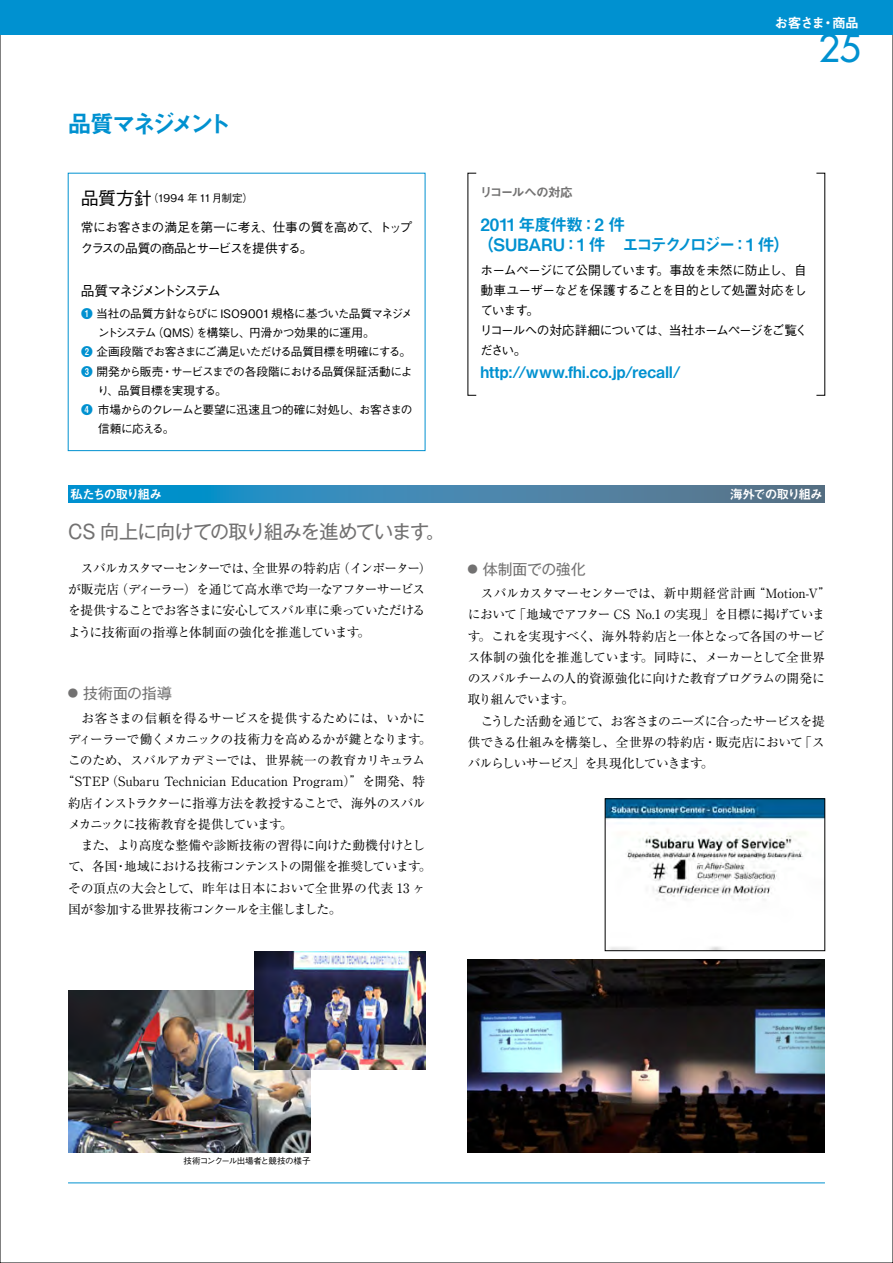
<style>
.page{position:relative;width:893px;height:1263px;background:#fff}
.page>*{position:absolute;margin:0;border:0;box-sizing:border-box;transform-origin:0 0}
.t1{font:37.2px "Futura";color:#0091d0}
.t2{font:24.45px "Midashi Go Pro MB31";letter-spacing:-.195em;color:#0091d0}
.t3{font:19.2px "Gothic MB101 Pro";letter-spacing:-.04em;color:#727171}
.t4{font:16.95px/20.2px "Midashi Go Pro MB31";letter-spacing:-.065em;color:#0091d0}
.t5{font:15.9px "Midashi Go Pro MB31";color:#0091d0}
.t6{font:14.85px "Gothic MB101 Pro";letter-spacing:-.015em;color:#727171}
.t7{font:500 13.8px "Gothic BBB Pro";letter-spacing:-.19em;color:#000}
.t8{font:13.8px "Midashi Go Pro MB31";letter-spacing:-.075em;color:#fff}
.t9{font:12.75px/21.3px "Ryumin Pro";letter-spacing:-.035em;color:#000}
.t10{font:500 12.75px/20.2px "Gothic BBB Pro";letter-spacing:-.07em;color:#000}
.t11{font:12.75px/21.3px "Ryumin Pro";letter-spacing:-.055em;color:#000}
.t12{font:12.75px "Ryumin Pro";letter-spacing:-.06em;color:#000}
.t13{font:12.75px "Ryumin Pro";color:#000}
.t14{font:12.75px "Ryumin Pro";letter-spacing:-.015em;color:#000}
.t15{font:12.75px "Ryumin Pro";letter-spacing:-.005em;color:#000}
.t16{font:12.75px "Ryumin Pro";letter-spacing:-.085em;color:#000}
.t17{font:12.75px "Ryumin Pro";letter-spacing:-.075em;color:#000}
.t18{font:12.75px "Midashi Go Pro MB31";letter-spacing:-.125em;color:#fff}
.t19{font:12.75px "Midashi Go Pro MB31";letter-spacing:-.105em;color:#fff}
.t20{font:12.75px "Midashi Go Pro MB31";letter-spacing:-.06em;color:#727171}
.t21{font:500 11.7px "Gothic BBB Pro";letter-spacing:-.055em;color:#000}
.t22{font:500 11.7px "Gothic BBB Pro";letter-spacing:-.035em;color:#000}
.t23{font:500 11.7px "Gothic BBB Pro";letter-spacing:-.095em;color:#000}
.t24{font:500 11.7px "Gothic BBB Pro";letter-spacing:-.075em;color:#000}
.t25{font:500 10.65px "Gothic BBB Pro";letter-spacing:-.005em;color:#000}
.t26{font:500 8.55px "Gothic BBB Pro";letter-spacing:-.05em;color:#000}
.s1{font-size:18px}
.s2{font-family:"Midashi Go Pro MB31";font-weight:400;color:#0091d0}
.s3{font-size:10.35px}
</style>
<div class="page">
<div style="left:0;top:0;width:893px;height:34px;background:#0091d0"></div>
<hr style="left:68px;top:1182px;width:757px;height:1px;background:#0091d0">
<img style="left:68px;top:990px;width:242px;height:162px">
<img style="left:255px;top:951px;width:170px;height:119px">
<img style="left:468px;top:959px;width:357px;height:193px">
<svg style="left:68px;top:485px;width:757px;height:17px;background:#3885af"></svg>
<img style="left:607px;top:801px;width:216px;height:148px">
<div style="left:605px;top:799px;width:220px;height:152px;border:1px solid #000"></div>
<p class="t8" style="left:774px;top:12px;width:86px">お客さま・商品</p>
<h2 class="t2" style="left:68px;top:104px;width:165px">品質マネジメント</h2>
<p class="t25" style="left:81px;top:190px;width:174px"><span class="s1">品質方針</span>（1994 年 11月制定）</p>
<p class="t10" style="left:81px;top:215px;width:333px;line-height:20.7px">常にお客さまの満足を第一に考え、仕事の質を高めて、トップクラスの品質の商品とサービスを提供する。</p>
<p class="t7" style="left:81px;top:280px;width:142px">品質マネジメントシステム</p>
<p class="t22" style="left:81px;top:304px;width:333px"><span class="s2">❶</span> 当社の品質方針ならびに ISO9001規格に基づいた品質マネジメ</p>
<p class="t21" style="left:98px;top:324px;width:279px">ントシステム（QMS）を構築し、円滑かつ効果的に運用。</p>
<p class="t23" style="left:81px;top:343px;width:332px"><span class="s2">❷</span> 企画段階でお客さまにご満足いただける品質目標を明確にする。</p>
<p class="t21" style="left:81px;top:362px;width:333px"><span class="s2">❸</span> 開発から販売・サービスまでの各段階における品質保証活動によ</p>
<p class="t24" style="left:98px;top:381px;width:131px">り、品質目標を実現する。</p>
<p class="t21" style="left:81px;top:400px;width:333px"><span class="s2">❹</span> 市場からのクレームと要望に迅速且つ的確に対処し、お客さまの</p>
<p class="t21" style="left:98px;top:419px;width:78px">信頼に応える。</p>
<h1 class="t1" style="left:818px;top:24px;width:44px">25</h1>
<p class="t20" style="left:480px;top:182px;width:95px">リコールへの対応</p>
<h3 class="t4" style="left:477px;top:212px;width:315px">2011 年度件数：2 件<br>（SUBARU：1 件　エコテクノロジー：1 件）</h3>
<p class="t10" style="left:480px;top:258px;width:329px">ホームページにて公開しています。事故を未然に防止し、自動車ユーザーなどを保護することを目的として処置対応をしています。<br>リコールへの対応詳細については、当社ホームページをご覧ください。</p>
<p class="t5" style="left:480px;top:360px;width:202px">http://www.fhi.co.jp/recall/</p>
<p class="t18" style="left:70px;top:484px;width:94px">私たちの取り組み</p>
<p class="t19" style="left:730px;top:484px;width:94px">海外での取り組み</p>
<h3 class="t3" style="left:68px;top:516px;width:378px">CS 向上に向けての取り組みを進めています。</h3>
<p class="t11" style="left:68px;top:557px;width:365px">　スバルカスタマーセンターでは、全世界の特約店（インポーター）が販売店（ディーラー）を通じて高水準で均一なアフターサービスを提供することでお客さまに安心してスバル車に乗っていただけるように技術面の指導と体制面の強化を推進しています。</p>
<p class="t6" style="left:68px;top:681px;width:105px"><span class="s3">●</span> 技術面の指導</p>
<p class="t13" style="left:68px;top:708px;width:359px">　お客さまの信頼を得るサービスを提供するためには、いかに</p>
<p class="t12" style="left:68px;top:729px;width:365px">ディーラーで働くメカニックの技術力を高めるかが鍵となります。</p>
<p class="t9" style="left:68px;top:749px;width:359px">このため、スバルアカデミーでは、世界統一の教育カリキュラム</p>
<p class="t13" style="left:62px;top:771px;width:365px">“STEP（Subaru Technician Education Program）”を開発、特</p>
<p class="t12" style="left:68px;top:793px;width:359px">約店インストラクターに指導方法を教授することで、海外のスバル</p>
<p class="t17" style="left:68px;top:814px;width:226px">メカニックに技術教育を提供しています。</p>
<p class="t14" style="left:68px;top:835px;width:359px">　また、より高度な整備や診断技術の習得に向けた動機付けとし</p>
<p class="t12" style="left:68px;top:857px;width:365px">て、各国・地域における技術コンテンストの開催を推奨しています。</p>
<p class="t15" style="left:68px;top:878px;width:359px">その頂点の大会として、昨年は日本において全世界の代表 13 ヶ</p>
<p class="t16" style="left:68px;top:899px;width:275px">国が参加する世界技術コンクールを主催しました。</p>
<p class="t6" style="left:468px;top:557px;width:119px"><span class="s3">●</span> 体制面での強化</p>
<p class="t9" style="left:468px;top:582px;width:365px">　スバルカスタマーセンターでは、新中期経営計画“Motion-V”において「地域でアフター CS No.1 の実現」を目標に掲げています。これを実現すべく、海外特約店と一体となって各国のサービス体制の強化を推進しています。同時に、メーカーとして全世界のスバルチームの人的資源強化に向けた教育プログラムの開発に取り組んでいます。<br>　こうした活動を通じて、お客さまのニーズに合ったサービスを提供できる仕組みを構築し、全世界の特約店・販売店において「スバルらしいサービス」を具現化していきます。</p>
<p class="t26" style="left:183px;top:1154px;width:129px">技術コンクール出場者と競技の様子</p>
</div>
